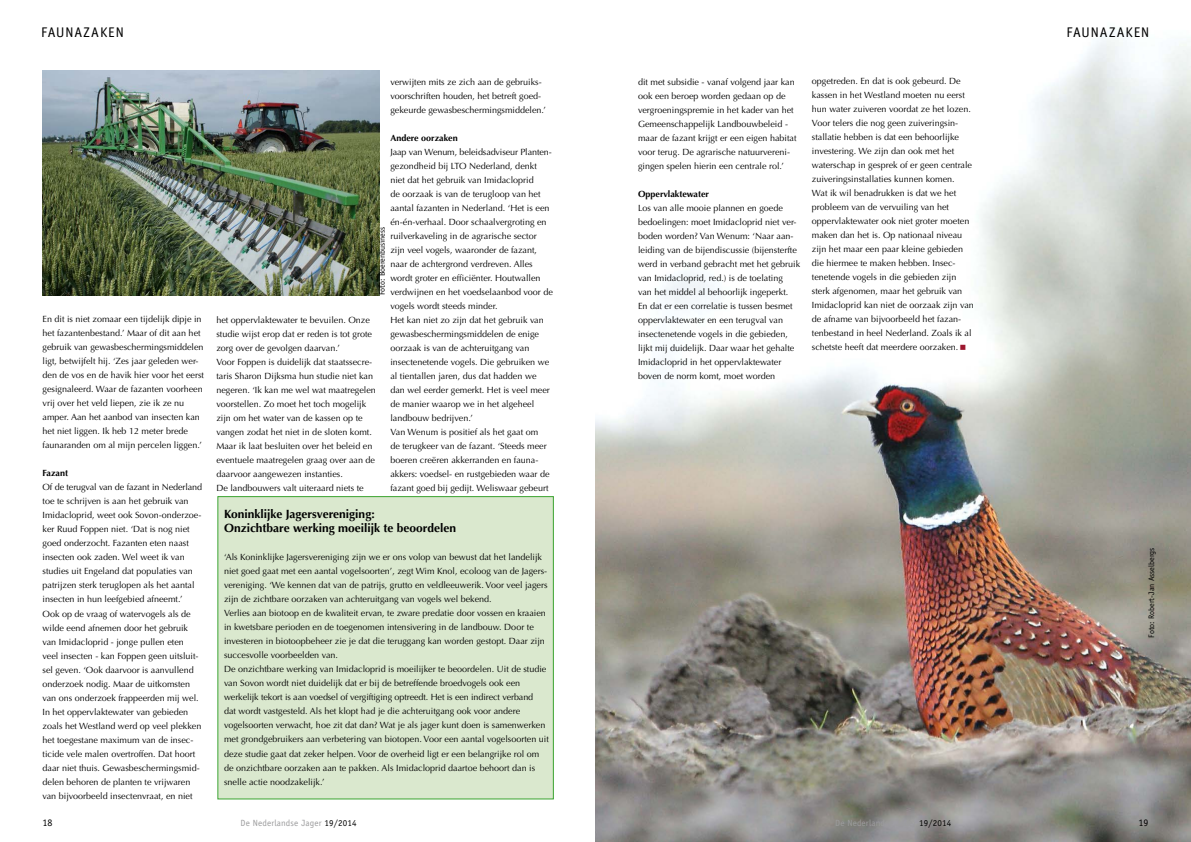
<style>
.page{position:relative;width:1191px;height:842px;background:#fff}
.page>*{position:absolute;margin:0;border:0;box-sizing:border-box;transform-origin:0 0}
.t1{font:14px "Officina Sans";letter-spacing:.07em;color:#000}
.t2{font:700 12px/14px "Optima LT Std";color:#000}
.t3{font:10px "Officina Sans";color:#000}
.t4{font:9px/14px "Optima LT Std";color:#000}
.t5{font:9px "Officina Sans";letter-spacing:.02em;color:#9c9c9d}
.t6{font:700 9px "Optima LT Std";color:#000}
.t7{font:8px "Officina Sans";color:#000}
.s1{color:#000}
</style>
<div class="page">
<img style="left:595px;top:36px;width:596px;height:806px">
<img style="left:43px;top:71px;width:336px;height:224px">
<div style="left:218px;top:497px;width:335px;height:302px;background:#dae8ce"></div>
<div style="left:217px;top:496px;width:337px;height:303px;border:1px solid #3ca432"></div>
<svg style="left:960px;top:345px;width:5px;height:5px"></svg>
<h1 class="t1" style="left:41px;top:24px;width:84px">FAUNAZAKEN</h1>
<h1 class="t1" style="left:1066px;top:24px;width:84px">FAUNAZAKEN</h1>
<p class="t4" style="left:43px;top:312px;width:163px">En dit is niet zomaar een tijdelijk dipje in het fazantenbestand.’ Maar of dit aan het gebruik van gewasbeschermingsmiddelen ligt, betwijfelt hij. ‘Zes jaar geleden wer&shy;den de vos en de havik hier voor het eerst gesignaleerd. Waar de fazanten voorheen vrij over het veld liepen, zie ik ze nu amper. Aan het aanbod van insecten kan het niet liggen. Ik heb 12 meter brede faunaranden om al mijn percelen liggen.’</p>
<p class="t6" style="left:43px;top:468px;width:27px">Fazant</p>
<p class="t4" style="left:43px;top:480px;width:161px">Of de terugval van de fazant in Nederland toe te schrijven is aan het gebruik van Imidacloprid, weet ook Sovon-onderzoe&shy;ker Ruud Foppen niet. ‘Dat is nog niet goed onderzocht. Fazanten eten naast insecten ook zaden. Wel weet ik van studies uit Engeland dat populaties van patrijzen sterk teruglopen als het aantal insecten in hun leefgebied afneemt.’<br>Ook op de vraag of watervogels als de wilde eend afnemen door het gebruik van Imidacloprid - jonge pullen eten<br>veel insecten - kan Foppen geen uitsluit&shy;sel geven. ‘Ook daarvoor is aanvullend onderzoek nodig. Maar de uitkomsten van ons onderzoek frappeerden mij wel.<br>In het oppervlaktewater van gebieden zoals het Westland werd op veel plekken het toegestane maximum van de insec&shy;ticide vele malen overtroffen. Dat hoort daar niet thuis. Gewasbeschermingsmid&shy;delen behoren de planten te vrijwaren van bijvoorbeeld insectenvraat, en niet</p>
<p class="t4" style="left:390px;top:75px;width:157px">verwijten mits ze zich aan de gebruiks&shy;voorschriften houden, het betreft goed&shy;gekeurde gewasbeschermingsmiddelen.’</p>
<p class="t6" style="left:390px;top:132px;width:69px">Andere oorzaken</p>
<p class="t4" style="left:390px;top:145px;width:164px">Jaap van Wenum, beleidsadviseur Planten&shy;gezondheid bij LTO Nederland, denkt niet dat het gebruik van Imidacloprid<br>de oorzaak is van de terugloop van het aantal fazanten in Nederland. ‘Het is een én-én-verhaal. Door schaalvergroting en ruilverkaveling in de agrarische sector zijn veel vogels, waaronder de fazant, naar de achtergrond verdreven. Alles wordt groter en efficiënter. Houtwallen verdwijnen en het voedselaanbod voor de vogels wordt steeds minder.<br>Het kan niet zo zijn dat het gebruik van gewasbeschermingsmiddelen de enige oorzaak is van de achteruitgang van insectenetende vogels. Die gebruiken we al tientallen jaren, dus dat hadden we dan wel eerder gemerkt. Het is veel meer de manier waarop we in het algeheel landbouw bedrijven.’<br>Van Wenum is positief als het gaat om<br>de terugkeer van de fazant. ‘Steeds meer boeren creëren akkerranden en fauna&shy;akkers: voedsel- en rustgebieden waar de fazant goed bij gedijt. Weliswaar gebeurt</p>
<p class="t7" style="left:377px;top:295px;width:70px;rotate:-90deg">Foto: Boerenbusiness</p>
<p class="t4" style="left:216px;top:313px;width:161px">het oppervlaktewater te bevuilen. Onze studie wijst erop dat er reden is tot grote zorg over de gevolgen daarvan.’<br>Voor Foppen is duidelijk dat staatssecre&shy;taris Sharon Dijksma hun studie niet kan negeren. ‘Ik kan me wel wat maatregelen voorstellen. Zo moet het toch mogelijk zijn om het water van de kassen op te vangen zodat het niet in de sloten komt.<br>Maar ik laat besluiten over het beleid en eventuele maatregelen graag over aan de daarvoor aangewezen instanties.<br>De landbouwers valt uiteraard niets te</p>
<h2 class="t2" style="left:224px;top:507px;width:234px">Koninklijke Jagersvereniging:<br>Onzichtbare werking moeilijk te beoordelen</h2>
<p class="t4" style="left:224px;top:550px;width:326px">‘Als Koninklijke Jagersvereniging zijn we er ons volop van bewust dat het landelijk niet goed gaat met een aantal vogelsoorten’, zegt Wim Knol, ecoloog van de Jagers&shy;vereniging. ‘We kennen dat van de patrijs, grutto en veldleeuwerik. Voor veel jagers zijn de zichtbare oorzaken van achteruitgang van vogels wel bekend.<br>Verlies aan biotoop en de kwaliteit ervan, te zware predatie door vossen en kraaien in kwetsbare perioden en de toegenomen intensivering in de landbouw. Door te investeren in biotoopbeheer zie je dat die teruggang kan worden gestopt. Daar zijn succesvolle voorbeelden van.<br>De onzichtbare werking van Imidacloprid is moeilijker te beoordelen. Uit de studie van Sovon wordt niet duidelijk dat er bij de betreffende broedvogels ook een werkelijk tekort is aan voedsel of vergiftiging optreedt. Het is een indirect verband<br>dat wordt vastgesteld. Als het klopt had je die achteruitgang ook voor andere vogelsoorten verwacht, hoe zit dat dan? Wat je als jager kunt doen is samenwerken met grondgebruikers aan verbetering van biotopen. Voor een aantal vogelsoorten uit deze studie gaat dat zeker helpen. Voor de overheid ligt er een belangrijke rol om de onzichtbare oorzaken aan te pakken. Als Imidacloprid daartoe behoort dan is snelle actie noodzakelijk.’</p>
<p class="t4" style="left:638px;top:75px;width:160px">dit met subsidie - vanaf volgend jaar kan ook een beroep worden gedaan op de vergroeningspremie in het kader van het Gemeenschappelijk Landbouwbeleid - maar de fazant krijgt er een eigen habitat voor terug. De agrarische natuurvereni&shy;gingen spelen hierin een centrale rol.’</p>
<p class="t6" style="left:638px;top:188px;width:73px">Oppervlaktewater</p>
<p class="t4" style="left:638px;top:201px;width:164px">Los van alle mooie plannen en goede bedoelingen: moet Imidacloprid niet ver&shy;boden worden? Van Wenum: ‘Naar aan&shy;leiding van de bijendiscussie (bijensterfte werd in verband gebracht met het gebruik van Imidacloprid, red.) is de toelating<br>van het middel al behoorlijk ingeperkt.<br>En dat er een correlatie is tussen besmet oppervlaktewater en een terugval van insectenetende vogels in die gebieden, lijkt mij duidelijk. Daar waar het gehalte Imidacloprid in het oppervlaktewater boven de norm komt, moet worden</p>
<p class="t4" style="left:812px;top:74px;width:163px">opgetreden. En dat is ook gebeurd. De kassen in het Westland moeten nu eerst hun water zuiveren voordat ze het lozen.<br>Voor telers die nog geen zuiveringsin&shy;stallatie hebben is dat een behoorlijke investering. We zijn dan ook met het waterschap in gesprek of er geen centrale zuiveringsinstallaties kunnen komen.<br>Wat ik wil benadrukken is dat we het probleem van de vervuiling van het oppervlaktewater ook niet groter moeten maken dan het is. Op nationaal niveau zijn het maar een paar kleine gebieden die hiermee te maken hebben. Insec&shy;tenetende vogels in die gebieden zijn sterk afgenomen, maar het gebruik van Imidacloprid kan niet de oorzaak zijn van de afname van bijvoorbeeld het fazan&shy;tenbestand in heel Nederland. Zoals ik al schetste heeft dat meerdere oorzaken.</p>
<p class="t7" style="left:1146px;top:638px;width:92px;rotate:-90deg">Foto: Robert-Jan Asselbergs</p>
<p class="t3" style="left:43px;top:817px;width:11px">18</p>
<p class="t5" style="left:241px;top:818px;width:118px">De Nederlandse Jager <span class="s1">19/2014</span></p>
<p class="t5" style="left:835px;top:818px;width:118px">De Nederlandse Jager <span class="s1">19/2014</span></p>
<p class="t3" style="left:1138px;top:817px;width:11px">19</p>
</div>
